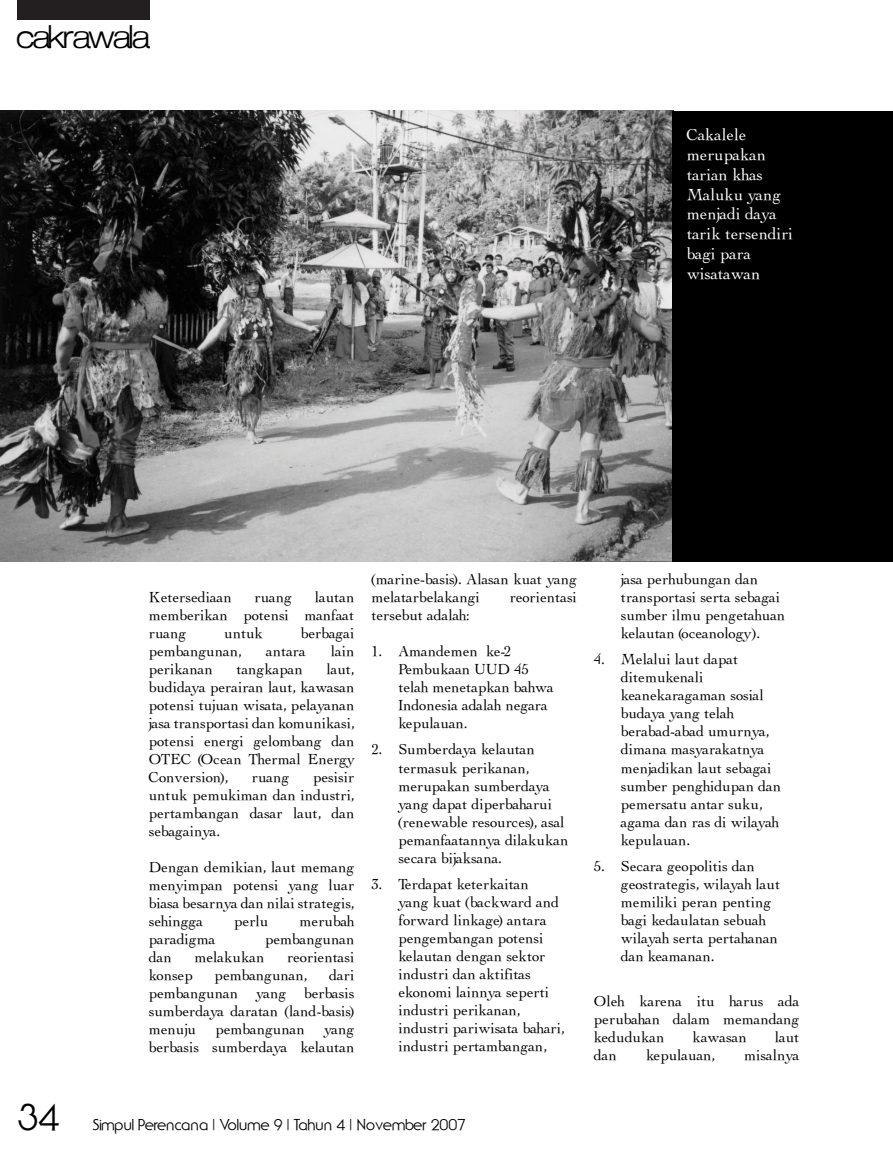
<style>
.page{position:relative;width:893px;height:1149px;background:#fff}
.page>*{position:absolute;margin:0;border:0;box-sizing:border-box;transform-origin:0 0}
.t1{font:36px "Ubiq Gothic S Si";color:#000}
.t2{font:22.5px "Strait";color:#000}
.t3{font:16.5px/19.8px "Thesis S Si";color:#fff}
.t4{font:15px/18px "Thesis S Si";color:#000}
.t5{font:15px "Ubiq Gothic S Si";color:#000}
</style>
<div class="page">
<div style="left:17px;top:0;width:132px;height:20px;background:#231f20"></div>
<img style="left:0;top:111px;width:673px;height:450px">
<div style="left:673px;top:111px;width:220px;height:450px;background:#000"></div>
<h2 class="t2" style="left:17px;top:20px;width:133px">cakrawala</h2>
<p class="t3" style="left:687px;top:125px;width:108px">Cakalele merupakan tarian khas<br>Maluku yang menjadi daya tarik tersendiri bagi para wisatawan</p>
<h1 class="t1" style="left:17px;top:1095px;width:44px">34</h1>
<p class="t4" style="left:149px;top:587px;width:207px;text-align:justify;text-indent:166px">lautan memberikan potensi manfaat ruang</p>
<p class="t4" style="left:149px;top:587px;width:84px">Ketersediaan</p>
<p class="t4" style="left:255px;top:587px;width:39px">ruang</p>
<p class="t4" style="left:224px;top:623px;width:40px">untuk</p>
<p class="t4" style="left:301px;top:623px;width:55px">berbagai</p>
<p class="t4" style="left:149px;top:641px;width:94px">pembangunan,</p>
<p class="t4" style="left:266px;top:641px;width:41px">antara</p>
<p class="t4" style="left:331px;top:641px;width:25px">lain</p>
<p class="t4" style="left:149px;top:659px;width:66px">perikanan</p>
<p class="t4" style="left:237px;top:659px;width:68px">tangkapan</p>
<p class="t4" style="left:149px;top:659px;width:207px;text-align:justify;text-indent:178px">laut, budidaya perairan laut, kawasan potensi tujuan wisata, pelayanan jasa transportasi dan komunikasi, potensi energi gelombang dan OTEC (Ocean Thermal Energy Conversion),</p>
<p class="t4" style="left:149px;top:767px;width:207px;text-align:justify;text-indent:164px">pesisir untuk pemukiman dan industri, pertambangan dasar laut, dan sebagainya.</p>
<p class="t4" style="left:149px;top:857px;width:207px;text-align:justify">Dengan demikian, laut memang menyimpan potensi yang luar biasa besarnya dan nilai strategis, sehingga</p>
<p class="t4" style="left:252px;top:767px;width:39px">ruang</p>
<p class="t4" style="left:234px;top:911px;width:36px">perlu</p>
<p class="t4" style="left:300px;top:911px;width:56px">merubah</p>
<p class="t4" style="left:149px;top:929px;width:68px">paradigma</p>
<p class="t4" style="left:265px;top:929px;width:91px">pembangunan</p>
<p class="t4" style="left:149px;top:947px;width:24px">dan</p>
<p class="t4" style="left:195px;top:947px;width:71px">melakukan</p>
<p class="t4" style="left:287px;top:947px;width:69px">reorientasi</p>
<p class="t4" style="left:149px;top:965px;width:45px">konsep</p>
<p class="t4" style="left:215px;top:965px;width:94px">pembangunan,</p>
<p class="t4" style="left:149px;top:965px;width:207px;text-align:justify;text-indent:180px">dari pembangunan yang berbasis sumberdaya daratan (land-basis) menuju</p>
<p class="t4" style="left:215px;top:1019px;width:91px">pembangunan</p>
<p class="t4" style="left:149px;top:1019px;width:207px;text-align:right">yang<br>berbasis sumberdaya kelautan</p>
<p class="t4" style="left:371px;top:569px;width:207px">(marine-basis). Alasan kuat yang melatarbelakangi</p>
<p class="t4" style="left:510px;top:587px;width:69px">reorientasi</p>
<p class="t4" style="left:371px;top:605px;width:99px">tersebut adalah:</p>
<p class="t4" style="left:398px;top:641px;width:157px">Amandemen ke-2<br>Pembukaan UUD 45 telah menetapkan bahwa<br>Indonesia adalah negara kepulauan.</p>
<p class="t4" style="left:398px;top:740px;width:172px">Sumberdaya kelautan termasuk perikanan, merupakan sumberdaya yang dapat diperbaharui (renewable resources), asal pemanfaatannya dilakukan secara bijaksana.</p>
<p class="t4" style="left:398px;top:874px;width:168px">Terdapat keterkaitan<br>yang kuat (backward and forward linkage) antara pengembangan potensi kelautan dengan sektor industri dan aktifitas ekonomi lainnya seperti industri perikanan, industri pariwisata bahari, industri pertambangan,</p>
<p class="t4" style="left:371px;top:641px;width:12px">1.</p>
<p class="t4" style="left:371px;top:740px;width:12px">2.</p>
<p class="t4" style="left:371px;top:874px;width:12px">3.</p>
<p class="t4" style="left:621px;top:569px;width:166px">jasa perhubungan dan transportasi serta sebagai sumber ilmu pengetahuan kelautan (oceanology).</p>
<p class="t4" style="left:621px;top:650px;width:162px">Melalui laut dapat ditemukenali keanekaragaman sosial budaya yang telah berabad-abad umurnya, dimana masyarakatnya menjadikan laut sebagai sumber penghidupan dan pemersatu antar suku, agama dan ras di wilayah kepulauan.</p>
<p class="t4" style="left:621px;top:856px;width:161px">Secara geopolitis dan geostrategis, wilayah laut memiliki peran penting bagi kedaulatan sebuah wilayah serta pertahanan dan keamanan.</p>
<p class="t4" style="left:594px;top:991px;width:207px;text-align:justify">Oleh karena itu harus ada perubahan dalam memandang kedudukan</p>
<p class="t4" style="left:594px;top:650px;width:12px">4.</p>
<p class="t4" style="left:594px;top:856px;width:12px">5.</p>
<p class="t4" style="left:693px;top:1027px;width:56px">kawasan</p>
<p class="t4" style="left:775px;top:1027px;width:26px">laut</p>
<p class="t4" style="left:594px;top:1045px;width:24px">dan</p>
<p class="t4" style="left:646px;top:1045px;width:70px">kepulauan,</p>
<p class="t4" style="left:744px;top:1045px;width:57px">misalnya</p>
<p class="t5" style="left:93px;top:1115px;width:374px">Simpul Perencana | Volume 9 | Tahun 4 | November 2007</p>
</div>
